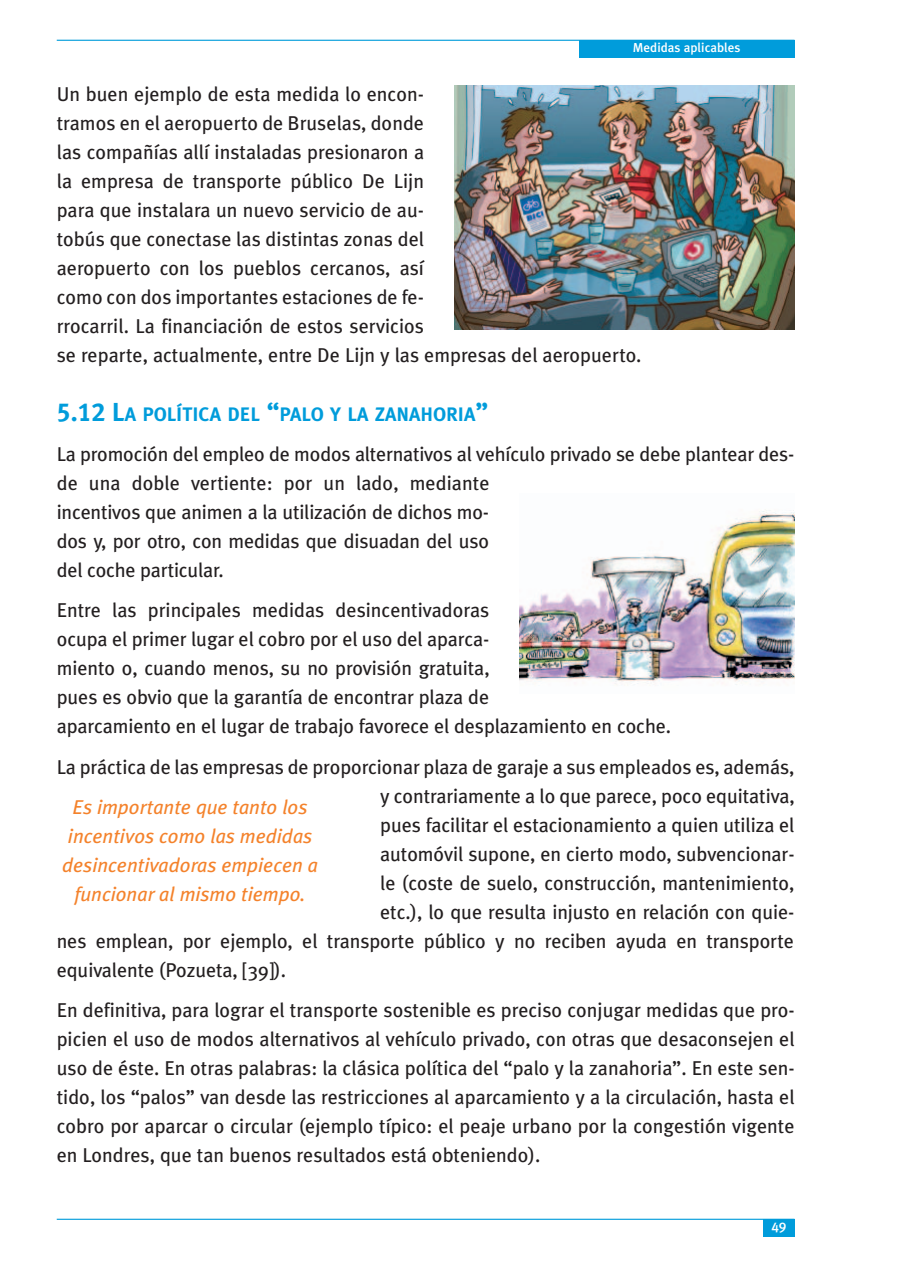
<style>
.page{position:relative;width:908px;height:1276px;background:#fff}
.page>*{position:absolute;margin:0;border:0;box-sizing:border-box;transform-origin:0 0}
.t1{font:20px/29px "Meta Plus";letter-spacing:-.005em;color:#231f20}
.t2{font:italic 20px/29px "Meta Plus";color:#f4822b;text-align:center}
.t3{font:19.6px "Meta Plus Bold Caps";color:#009cdb}
.t4{font:14px "Meta Plus Medium Caps";color:#fff}
.t5{font:500 13px "Meta Plus";color:#fff}
.s1{font-size:26px}
</style>
<div class="page">
<hr style="left:57px;top:1218px;width:737px;height:1px;background:#009cdb">
<div style="left:763px;top:1219px;width:31px;height:17px;background:#009cdb"></div>
<hr style="left:57px;top:40px;width:737px;height:1px;background:#009cdb">
<div style="left:578px;top:40px;width:216px;height:17px;background:#009cdb"></div>
<img style="left:454px;top:85px;width:340px;height:245px">
<img style="left:519px;top:510px;width:275px;height:175px">
<p class="t5" style="left:632px;top:40px;width:109px">Medidas aplicables</p>
<p class="t1" style="left:57px;top:79px;width:586px">Un buen ejemplo de esta medida lo encon-<br>tramos en el aeropuerto de Bruselas, donde<br>las compañías allí instaladas presionaron a<br>la empresa de transporte público De Lijn<br>para que instalara un nuevo servicio de au-<br>tobús que conectase las distintas zonas del<br>aeropuerto con los pueblos cercanos, así<br>como con dos importantes estaciones de fe-<br>rrocarril. La financiación de estos servicios<br>se reparte, actualmente, entre De Lijn y las empresas del aeropuerto.</p>
<p class="t3" style="left:57px;top:402px;width:432px"><span class="s1">5.12 L</span>A POLÍTICA DEL <span class="s1">“</span>PALO Y LA ZANAHORIA<span class="s1">”</span></p>
<p class="t1" style="left:57px;top:439px;width:738px">La promoción del empleo de modos alternativos al vehículo privado se debe plantear des&shy;de una doble vertiente: por un lado, mediante<br>incentivos que animen a la utilización de dichos mo-<br>dos y, por otro, con medidas que disuadan del uso<br>del coche particular.</p>
<p class="t1" style="left:57px;top:596px;width:615px">Entre las principales medidas desincentivadoras<br>ocupa el primer lugar el cobro por el uso del aparca-<br>miento o, cuando menos, su no provisión gratuita,<br>pues es obvio que la garantía de encontrar plaza de<br>aparcamiento en el lugar de trabajo favorece el desplazamiento en coche.</p>
<p class="t1" style="left:57px;top:752px;width:739px">La práctica de las empresas de proporcionar plaza de garaje a sus empleados es, además,</p>
<p class="t1" style="left:380px;top:781px;width:416px">y contrariamente a lo que parece, poco equitativa,</p>
<p class="t1" style="left:380px;top:810px;width:415px">pues facilitar el estacionamiento a quien utiliza el</p>
<p class="t1" style="left:380px;top:839px;width:415px">automóvil supone, en cierto modo, subvencionar-</p>
<p class="t1" style="left:380px;top:868px;width:415px">le (coste de suelo, construcción, mantenimiento,</p>
<p class="t1" style="left:380px;top:897px;width:415px">etc.), lo que resulta injusto en relación con quie-</p>
<p class="t1" style="left:57px;top:926px;width:738px">nes emplean, por ejemplo, el transporte público y no reciben ayuda en transporte</p>
<p class="t1" style="left:57px;top:955px;width:231px">equivalente (Pozueta, [39]).</p>
<p class="t1" style="left:57px;top:995px;width:739px;text-align:justify">En definitiva, para lograr el transporte sostenible es preciso conjugar medidas que pro&shy;picien el uso de modos alternativos al vehículo privado, con otras que desaconsejen el uso de éste. En otras palabras: la clásica política del “palo y la zanahoria”. En este sen&shy;tido, los “palos” van desde las restricciones al aparcamiento y a la circulación, hasta el cobro por aparcar o circular (ejemplo típico: el peaje urbano por la congestión vigente en Londres, que tan buenos resultados está obteniendo).</p>
<p class="t2" style="left:62px;top:793px;width:257px">Es importante que tanto los incentivos como las medidas desincentivadoras empiecen a funcionar al mismo tiempo.</p>
<p class="t4" style="left:771px;top:1218px;width:17px">49</p>
</div>
